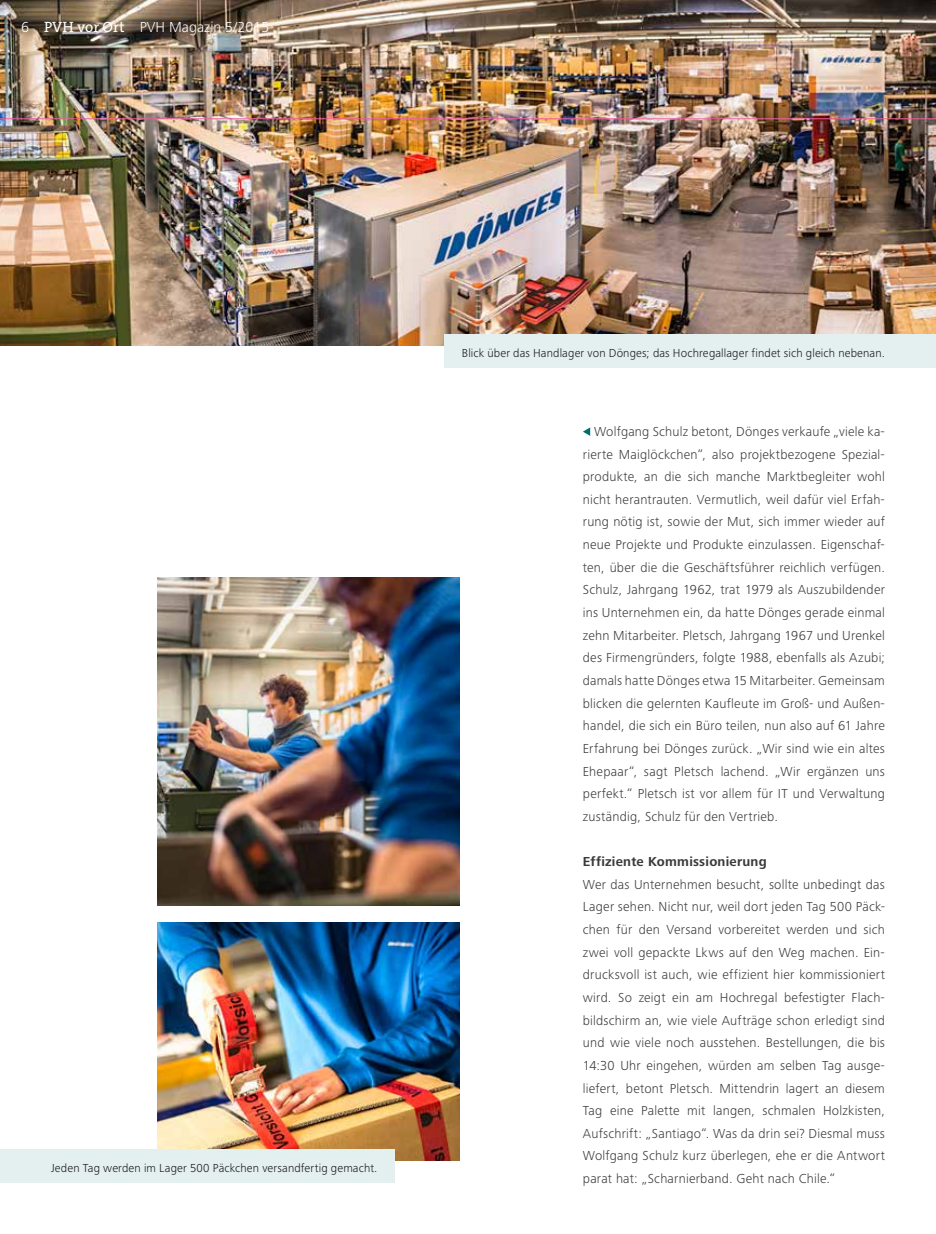
<style>
.page{position:relative;width:936px;height:1234px;background:#fff}
.page>*{position:absolute;margin:0;border:0;box-sizing:border-box;transform-origin:0 0}
.t1{font:300 15px "Frutiger Next LTW1 G";color:#fff}
.t2{font:300 13.5px/22.6px "Frutiger Next LTW1 G";letter-spacing:.02em;color:#3b3b3a;text-align:justify}
.t3{font:700 13.5px "Frutiger Next LTW1 G";letter-spacing:.02em;color:#3b3b3a}
.t4{font:300 12px "Frutiger Next LTW1 G";letter-spacing:.01em;color:#1a1a18}
.s1{font-family:"The Serif";font-weight:400}
</style>
<div class="page">
<img style="left:157px;top:922px;width:302px;height:237px">
<img style="left:157px;top:577px;width:302px;height:328px">
<div style="left:0;top:1148px;width:394px;height:34px;background:#e4eff0"></div>
<img style="left:0;top:0;width:935px;height:345px">
<div style="left:445px;top:334px;width:490px;height:34px;background:#e4eff0"></div>
<svg style="left:583px;top:427px;width:7px;height:9px"></svg>
<hr style="left:0;top:118px;width:935px;height:1px;background:#ec609f">
<p class="t1" style="left:21px;top:19px;width:249px">6 <span class="s1">PVH vor Ort</span> PVH Magazin 5/2015</p>
<p class="t4" style="left:51px;top:1160px;width:328px">Jeden Tag werden im Lager 500 Päckchen versandfertig gemacht.</p>
<p class="t4" style="left:462px;top:346px;width:424px">Blick über das Handlager von Dönges; das Hochregallager findet sich gleich nebenan.</p>
<p class="t2" style="left:583px;top:420px;width:303px;text-indent:11px">Wolfgang Schulz betont, Dönges verkaufe „viele ka&shy;rierte Maiglöckchen“, also projektbezogene Spezial&shy;produkte, an die sich manche Marktbegleiter wohl nicht herantrauten. Vermutlich, weil dafür viel Erfah&shy;rung nötig ist, sowie der Mut, sich immer wieder auf neue Projekte und Produkte einzulassen. Eigenschaf&shy;ten, über die die Geschäftsführer reichlich verfügen.<br>Schulz, Jahrgang 1962, trat 1979 als Auszubildender ins Unternehmen ein, da hatte Dönges gerade einmal zehn Mitarbeiter. Pletsch, Jahrgang 1967 und Urenkel des Firmengründers, folgte 1988, ebenfalls als Azubi; damals hatte Dönges etwa 15 Mitarbeiter. Gemeinsam blicken die gelernten Kaufleute im Groß- und Außen&shy;handel, die sich ein Büro teilen, nun also auf 61 Jahre Erfahrung bei Dönges zurück. „Wir sind wie ein altes Ehepaar“, sagt Pletsch lachend. „Wir ergänzen uns perfekt.“ Pletsch ist vor allem für IT und Verwaltung zuständig, Schulz für den Vertrieb.</p>
<p class="t3" style="left:583px;top:853px;width:185px">Effiziente Kommissionierung</p>
<p class="t2" style="left:583px;top:872px;width:303px">Wer das Unternehmen besucht, sollte unbedingt das Lager sehen. Nicht nur, weil dort jeden Tag 500 Päck&shy;chen für den Versand vorbereitet werden und sich zwei voll gepackte Lkws auf den Weg machen. Ein&shy;drucksvoll ist auch, wie effizient hier kommissioniert wird. So zeigt ein am Hochregal befestigter Flach&shy;bildschirm an, wie viele Aufträge schon erledigt sind und wie viele noch ausstehen. Bestellungen, die bis 14:30 Uhr eingehen, würden am selben Tag ausge&shy;liefert, betont Pletsch. Mittendrin lagert an diesem Tag eine Palette mit langen, schmalen Holzkisten, Aufschrift: „Santiago“. Was da drin sei? Diesmal muss Wolfgang Schulz kurz überlegen, ehe er die Antwort parat hat: „Scharnierband. Geht nach Chile.“</p>
</div>
